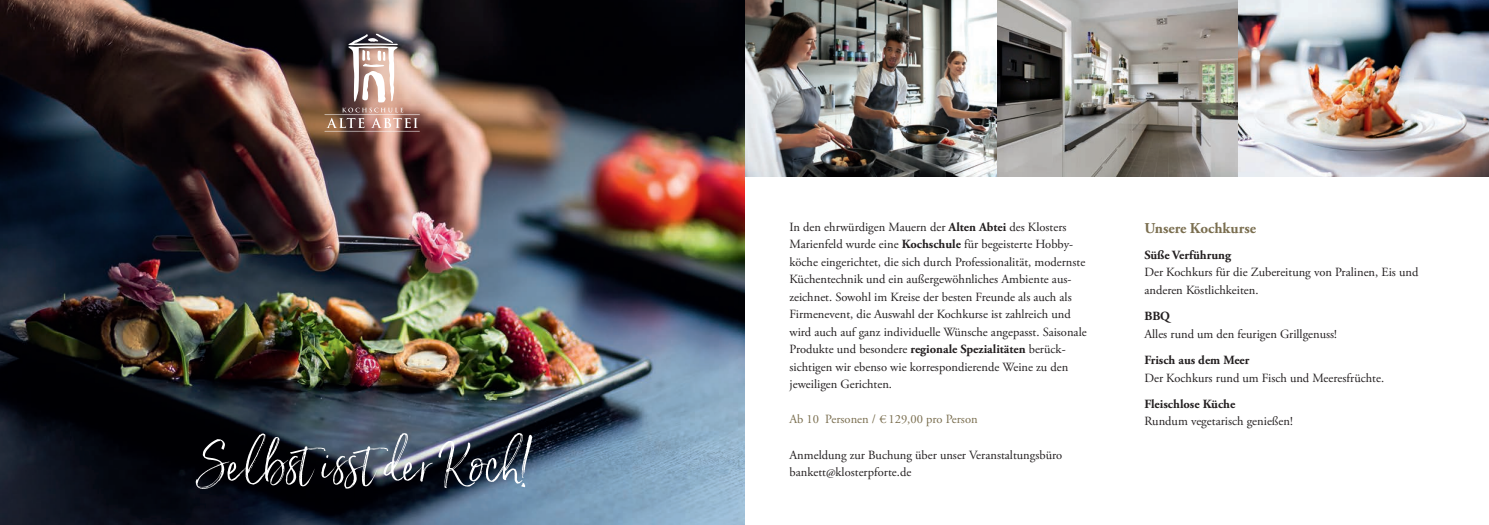
<style>
.page{position:relative;width:1489px;height:525px;background:#fff}
.page>*{position:absolute;margin:0;border:0;box-sizing:border-box;transform-origin:0 0}
.Text{font:50px "Saturday Script";letter-spacing:.005em;color:#fff}
.t1{font:700 15px "Adobe Garamond Pro";color:#7a6e4f}
.t2{font:12.5px/17.5px "Adobe Garamond Pro";color:#231f20}
.t3{font:700 12.5px "Adobe Garamond Pro";color:#231f20}
.t4{font:12.5px "Adobe Garamond Pro";color:#7a6e4f}
.s1{font-weight:700}
</style>
<div class="page">
<img style="left:744px;top:0;width:744px;height:176px">
<img style="left:0;top:0;width:744px;height:524px">
<img style="left:324px;top:34px;width:96px;height:97px">
<p class="Text" style="left:200px;top:432px;width:335px">Selbst isst der Koch!</p>
<p class="t2" style="left:789px;top:218px;width:299px">In den ehrwürdigen Mauern der <span class="s1">Alten Abtei</span> des Klosters Marienfeld wurde eine <span class="s1">Kochschule</span> für begeisterte Hobby&shy;köche eingerichtet, die sich durch Professionalität, modernste Küchentechnik und ein außergewöhnliches Ambiente aus&shy;zeichnet. Sowohl im Kreise der besten Freunde als auch als Firmenevent, die Auswahl der Kochkurse ist zahlreich und wird auch auf ganz individuelle Wünsche angepasst. Saisonale Produkte und besondere <span class="s1">regionale Spezialitäten</span> berück&shy;sichtigen wir ebenso wie korrespondierende Weine zu den jeweiligen Gerichten.</p>
<p class="t4" style="left:789px;top:412px;width:190px">Ab 10 Personen / € 129,00 pro Person</p>
<p class="t2" style="left:789px;top:446px;width:274px">Anmeldung zur Buchung über unser Veranstaltungsbüro</p>
<p class="t2" style="left:789px;top:463px;width:123px">bankett@klosterpforte.de</p>
<p class="t1" style="left:1144px;top:219px;width:113px">Unsere Kochkurse</p>
<p class="t3" style="left:1144px;top:247px;width:88px">Süße Verführung</p>
<p class="t2" style="left:1144px;top:264px;width:275px">Der Kochkurs für die Zubereitung von Pralinen, Eis und anderen Köstlichkeiten.</p>
<p class="t3" style="left:1144px;top:309px;width:27px">BBQ</p>
<p class="t2" style="left:1144px;top:325px;width:194px">Alles rund um den feurigen Grillgenuss!</p>
<p class="t3" style="left:1144px;top:352px;width:107px">Frisch aus dem Meer</p>
<p class="t2" style="left:1144px;top:369px;width:241px">Der Kochkurs rund um Fisch und Meeresfrüchte.</p>
<p class="t3" style="left:1144px;top:396px;width:92px">Fleischlose Küche</p>
<p class="t2" style="left:1144px;top:413px;width:150px">Rundum vegetarisch genießen!</p>
</div>
